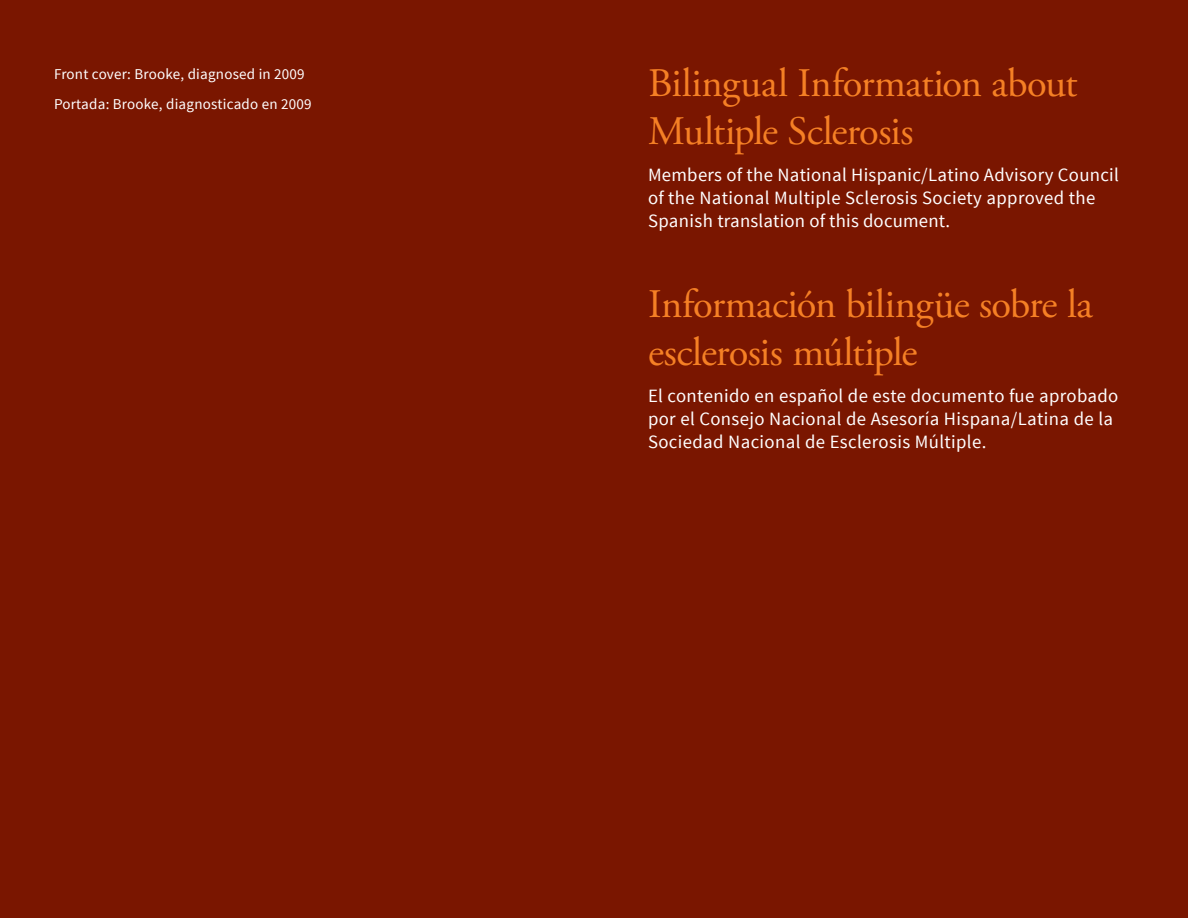
<style>
.page{position:relative;width:1188px;height:918px;background:#fff}
.page>*{position:absolute;margin:0;border:0;box-sizing:border-box;transform-origin:0 0}
.t1{font:40.5px/48.6px "Adobe Garamond Pro";letter-spacing:-.015em;color:#f58025}
.t2{font:18.75px/23.2px "Source Sans Pro";letter-spacing:.02em;color:#fff}
.t3{font:15px/30px "Source Sans Pro";letter-spacing:.015em;color:#fff}
</style>
<div class="page">
<div style="left:0;top:0;width:594px;height:918px;background:#7a1600"></div>
<div style="left:594px;top:0;width:594px;height:918px;background:#7a1600"></div>
<p class="t3" style="left:54px;top:59px;width:259px">Front cover: Brooke, diagnosed in 2009<br>Portada: Brooke, diagnosticado en 2009</p>
<h1 class="t1" style="left:648px;top:60px;width:431px">Bilingual Information about<br>Multiple Sclerosis</h1>
<p class="t2" style="left:648px;top:163px;width:472px">Members of the National Hispanic/Latino Advisory Council of the National Multiple Sclerosis Society approved the<br>Spanish translation of this document.</p>
<h1 class="t1" style="left:648px;top:281px;width:446px">Información bilingüe sobre la esclerosis múltiple</h1>
<p class="t2" style="left:648px;top:384px;width:472px">El contenido en español de este documento fue aprobado por el Consejo Nacional de Asesoría Hispana/Latina de la<br>Sociedad Nacional de Esclerosis Múltiple.</p>
</div>
